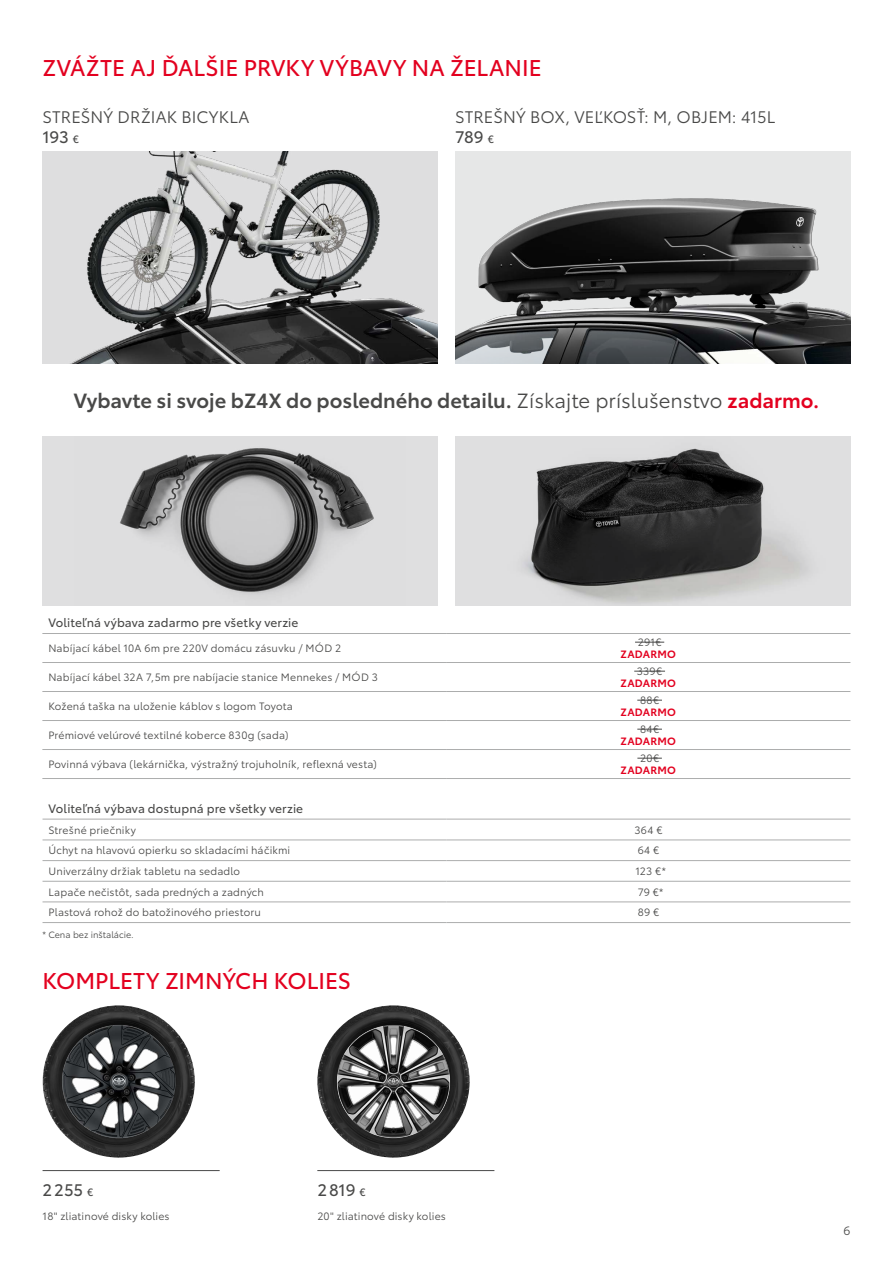
<style>
.page{position:relative;width:893px;height:1263px;background:#fff}
.page>*{position:absolute;margin:0;border:0;box-sizing:border-box;transform-origin:0 0}
.t1{font:22.5px "Toyota Type";color:#e3001f}
.t2{font:600 20.25px "Toyota Type";color:#494948}
.t3{font:16.5px/19.8px "Toyota Type";letter-spacing:.005em;color:#494948}
.t4{font:16.5px "Toyota Type";color:#494948}
.t5{font:12px "Toyota Type";letter-spacing:.01em;color:#494948}
.t6{font:12px "Toyota Type";color:#494948}
.t7{font:10.5px "Toyota Type";letter-spacing:.015em;color:#494948}
.t8{font:600 10.5px "Toyota Type";letter-spacing:.02em;color:#e3001f}
.t9{font:9px "Toyota Type";color:#494948}
.s1{font-style:inherit}
.s2{font-size:10.5px}
.s3{font-weight:400}
.s4{color:#e3001f}
</style>
<div class="page">
<img style="left:455px;top:151px;width:395px;height:213px">
<img style="left:42px;top:151px;width:396px;height:213px">
<hr style="left:43px;top:819px;width:403px;height:1px;background:#acadad">
<hr style="left:446px;top:819px;width:404px;height:1px;background:#acadad">
<hr style="left:43px;top:840px;width:403px;height:1px;background:#acadad">
<hr style="left:43px;top:860px;width:403px;height:1px;background:#acadad">
<hr style="left:43px;top:881px;width:403px;height:1px;background:#acadad">
<hr style="left:43px;top:902px;width:403px;height:1px;background:#acadad">
<hr style="left:43px;top:922px;width:403px;height:1px;background:#acadad">
<hr style="left:446px;top:840px;width:404px;height:1px;background:#acadad">
<hr style="left:446px;top:860px;width:404px;height:1px;background:#acadad">
<hr style="left:446px;top:881px;width:404px;height:1px;background:#acadad">
<hr style="left:446px;top:902px;width:404px;height:1px;background:#acadad">
<hr style="left:446px;top:922px;width:404px;height:1px;background:#acadad">
<hr style="left:42px;top:633px;width:404px;height:1px;background:#acadad">
<hr style="left:446px;top:633px;width:404px;height:1px;background:#acadad">
<hr style="left:42px;top:662px;width:404px;height:1px;background:#acadad">
<hr style="left:42px;top:691px;width:404px;height:1px;background:#acadad">
<hr style="left:42px;top:720px;width:404px;height:1px;background:#acadad">
<hr style="left:42px;top:749px;width:404px;height:1px;background:#acadad">
<hr style="left:42px;top:778px;width:404px;height:1px;background:#acadad">
<hr style="left:446px;top:662px;width:404px;height:1px;background:#acadad">
<hr style="left:446px;top:691px;width:404px;height:1px;background:#acadad">
<hr style="left:446px;top:720px;width:404px;height:1px;background:#acadad">
<hr style="left:446px;top:749px;width:404px;height:1px;background:#acadad">
<hr style="left:446px;top:778px;width:404px;height:1px;background:#acadad">
<svg style="left:635px;top:642px;width:29px;height:1px"></svg>
<hr style="left:634px;top:671px;width:31px;height:1px;background:#494948">
<svg style="left:637px;top:700px;width:25px;height:1px"></svg>
<svg style="left:637px;top:729px;width:25px;height:1px"></svg>
<svg style="left:637px;top:758px;width:25px;height:1px"></svg>
<img style="left:317px;top:1005px;width:153px;height:152px;border-radius:76px">
<img style="left:337px;top:1025px;width:113px;height:113px;border-radius:57px">
<img style="left:43px;top:1005px;width:152px;height:152px;border-radius:76px">
<img style="left:62px;top:1024px;width:114px;height:114px;border-radius:57px">
<hr style="left:43px;top:1170px;width:177px;height:1px;background:#494948">
<hr style="left:317px;top:1170px;width:177px;height:1px;background:#494948">
<div style="left:42px;top:436px;width:396px;height:170px;background:#dfdfe0"></div>
<img style="left:120px;top:448px;width:254px;height:147px">
<img style="left:455px;top:436px;width:395px;height:170px">
<h1 class="t1" style="left:42px;top:51px;width:501px">ZVÁŽTE AJ ĎALŠIE PRVKY VÝBAVY NA ŽELANIE</h1>
<h3 class="t3" style="left:42px;top:106px;width:209px">STREŠNÝ DRŽIAK BICYKLA<br><span class="s1">193</span> <span class="s2">€</span></h3>
<h3 class="t3" style="left:455px;top:106px;width:322px">STREŠNÝ BOX, VEĽKOSŤ: M, OBJEM: 415L<br><span class="s1">789</span> <span class="s2">€</span></h3>
<h2 class="t2" style="left:74px;top:385px;width:747px">Vybavte si svoje bZ4X do posledného detailu. <span class="s3">Získajte príslušenstvo</span> <span class="s4">zadarmo.</span></h2>
<p class="t5" style="left:48px;top:614px;width:252px">Voliteľná výbava zadarmo pre všetky verzie</p>
<p class="t7" style="left:48px;top:640px;width:294px">Nabíjací kábel 10A 6m pre 220V domácu zásuvku / MÓD 2</p>
<p class="t7" style="left:638px;top:634px;width:25px">291€</p>
<p class="t8" style="left:621px;top:646px;width:57px">ZADARMO</p>
<p class="t7" style="left:48px;top:669px;width:331px">Nabíjací kábel 32A 7,5m pre nabíjacie stanice Mennekes / MÓD 3</p>
<p class="t7" style="left:637px;top:663px;width:27px">339€</p>
<p class="t8" style="left:621px;top:675px;width:57px">ZADARMO</p>
<p class="t7" style="left:48px;top:698px;width:246px">Kožená taška na uloženie káblov s logom Toyota</p>
<p class="t7" style="left:640px;top:692px;width:21px">88€</p>
<p class="t8" style="left:621px;top:704px;width:57px">ZADARMO</p>
<p class="t7" style="left:48px;top:727px;width:242px">Prémiové velúrové textilné koberce 830g (sada)</p>
<p class="t7" style="left:640px;top:721px;width:21px">84€</p>
<p class="t8" style="left:621px;top:733px;width:57px">ZADARMO</p>
<p class="t7" style="left:48px;top:756px;width:330px">Povinná výbava (lekárnička, výstražný trojuholník, reflexná vesta)</p>
<p class="t7" style="left:640px;top:750px;width:20px">20€</p>
<p class="t8" style="left:621px;top:762px;width:57px">ZADARMO</p>
<p class="t5" style="left:49px;top:799px;width:256px">Voliteľná výbava dostupná pre všetky verzie</p>
<p class="t7" style="left:48px;top:822px;width:89px">Strešné priečniky</p>
<p class="t7" style="left:634px;top:822px;width:30px">364 €</p>
<p class="t7" style="left:48px;top:843px;width:243px">Úchyt na hlavovú opierku so skladacími háčikmi</p>
<p class="t7" style="left:638px;top:843px;width:23px">64 €</p>
<p class="t7" style="left:48px;top:863px;width:193px">Univerzálny držiak tabletu na sedadlo</p>
<p class="t7" style="left:635px;top:863px;width:32px">123 €*</p>
<p class="t7" style="left:48px;top:884px;width:217px">Lapače nečistôt, sada predných a zadných</p>
<p class="t7" style="left:638px;top:884px;width:27px">79 €*</p>
<p class="t7" style="left:48px;top:905px;width:214px">Plastová rohož do batožinového priestoru</p>
<p class="t7" style="left:638px;top:905px;width:23px">89 €</p>
<p class="t9" style="left:43px;top:928px;width:93px">* Cena bez inštalácie.</p>
<h1 class="t1" style="left:43px;top:964px;width:310px">KOMPLETY ZIMNÝCH KOLIES</h1>
<h3 class="t4" style="left:43px;top:1177px;width:52px">2255 <span class="s2">€</span></h3>
<p class="t7" style="left:43px;top:1209px;width:129px">18" zliatinové disky kolies</p>
<h3 class="t4" style="left:317px;top:1177px;width:50px">2819 <span class="s2">€</span></h3>
<p class="t7" style="left:317px;top:1209px;width:130px">20" zliatinové disky kolies</p>
<p class="t6" style="left:844px;top:1222px;width:8px">6</p>
</div>
